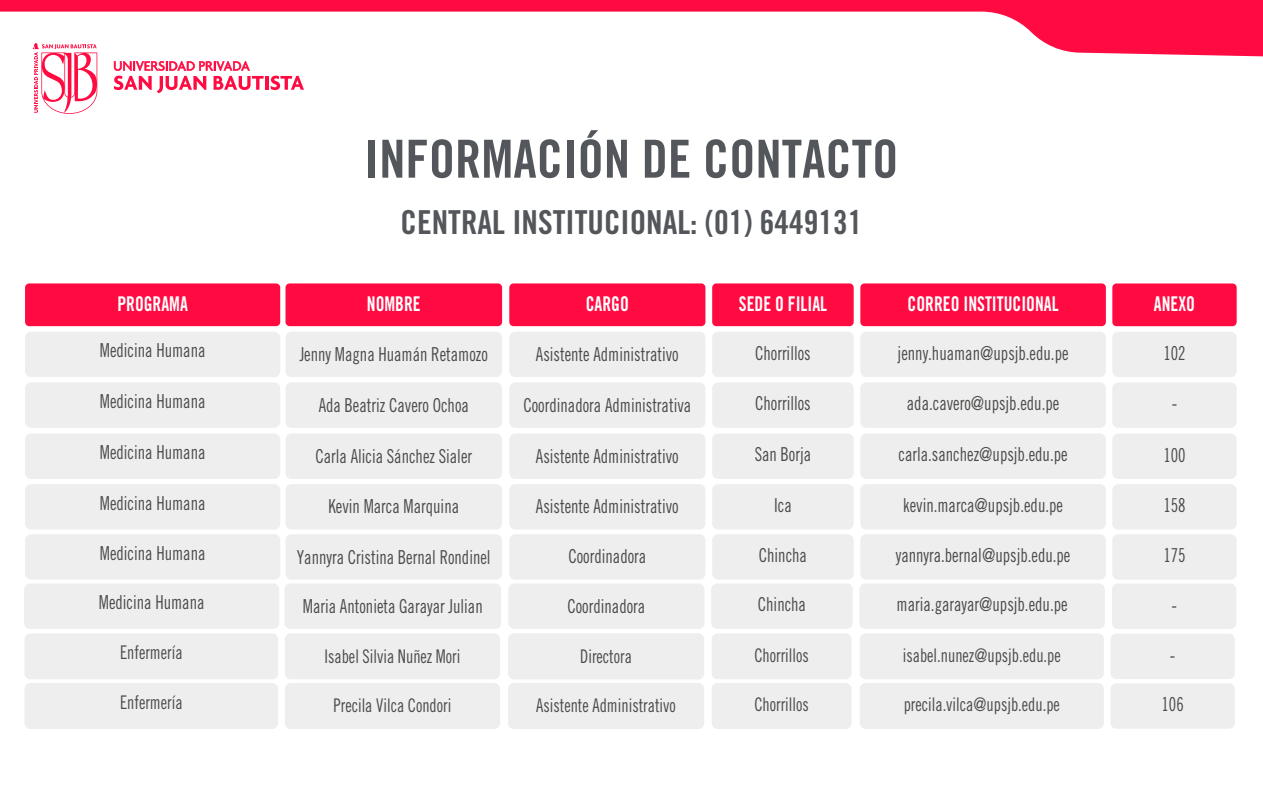
<style>
.page{position:relative;width:1263px;height:809px;background:#fff}
.page>*{position:absolute;margin:0;border:0;box-sizing:border-box;transform-origin:0 0}
.t1{font:52.5px "Trade Gothic LT Std Bd Cn 20";color:#53565a}
.t2{font:33px "Trade Gothic LT Std Bd Cn 20";color:#53565a}
.t3{font:20.4px "Trade Gothic LT Std Bd Cn 20";color:#fff;scale:.87 1}
.t4{font:19.2px "Trade Gothic LT Std Cn 18";color:#4b4b4a;scale:.87 1}
.t5{font:18.75px "Trade Gothic LT Std Cn 18";color:#4b4b4a;scale:.87 1}
</style>
<div class="page">
<div style="left:285px;top:332px;width:217px;height:45px;background:#eee;border-radius:6px"></div>
<div style="left:509px;top:332px;width:196px;height:45px;background:#eee;border-radius:6px"></div>
<div style="left:25px;top:332px;width:255px;height:45px;background:#eee;border-radius:6px"></div>
<div style="left:25px;top:283px;width:255px;height:43px;background:#ff0a41;border-radius:4px"></div>
<div style="left:285px;top:283px;width:217px;height:43px;background:#ff0a41;border-radius:4px"></div>
<div style="left:509px;top:283px;width:196px;height:43px;background:#ff0a41;border-radius:4px"></div>
<div style="left:712px;top:332px;width:142px;height:45px;background:#eee;border-radius:6px"></div>
<div style="left:712px;top:283px;width:142px;height:43px;background:#ff0a41;border-radius:4px"></div>
<div style="left:285px;top:382px;width:217px;height:46px;background:#eee;border-radius:6px"></div>
<div style="left:509px;top:382px;width:196px;height:46px;background:#eee;border-radius:6px"></div>
<div style="left:25px;top:382px;width:255px;height:46px;background:#eee;border-radius:6px"></div>
<div style="left:712px;top:382px;width:142px;height:46px;background:#eee;border-radius:6px"></div>
<div style="left:285px;top:433px;width:217px;height:46px;background:#eee;border-radius:6px"></div>
<div style="left:509px;top:433px;width:196px;height:46px;background:#eee;border-radius:6px"></div>
<div style="left:25px;top:433px;width:255px;height:46px;background:#eee;border-radius:6px"></div>
<div style="left:712px;top:433px;width:142px;height:46px;background:#eee;border-radius:6px"></div>
<div style="left:860px;top:332px;width:246px;height:45px;background:#eee;border-radius:6px"></div>
<div style="left:860px;top:283px;width:246px;height:43px;background:#ff0a41;border-radius:4px"></div>
<div style="left:860px;top:382px;width:246px;height:46px;background:#eee;border-radius:6px"></div>
<div style="left:860px;top:433px;width:246px;height:46px;background:#eee;border-radius:6px"></div>
<div style="left:285px;top:484px;width:217px;height:45px;background:#eee;border-radius:6px"></div>
<div style="left:509px;top:484px;width:196px;height:45px;background:#eee;border-radius:6px"></div>
<div style="left:25px;top:484px;width:255px;height:45px;background:#eee;border-radius:6px"></div>
<div style="left:712px;top:484px;width:142px;height:45px;background:#eee;border-radius:6px"></div>
<div style="left:285px;top:534px;width:217px;height:45px;background:#eee;border-radius:6px"></div>
<div style="left:509px;top:534px;width:196px;height:45px;background:#eee;border-radius:6px"></div>
<div style="left:25px;top:534px;width:255px;height:45px;background:#eee;border-radius:6px"></div>
<div style="left:712px;top:534px;width:142px;height:45px;background:#eee;border-radius:6px"></div>
<div style="left:284px;top:583px;width:217px;height:46px;background:#eee;border-radius:6px"></div>
<div style="left:508px;top:583px;width:196px;height:46px;background:#eee;border-radius:6px"></div>
<div style="left:24px;top:583px;width:255px;height:46px;background:#eee;border-radius:6px"></div>
<div style="left:711px;top:583px;width:142px;height:46px;background:#eee;border-radius:6px"></div>
<div style="left:1112px;top:332px;width:125px;height:45px;background:#eee;border-radius:6px"></div>
<div style="left:1112px;top:283px;width:125px;height:43px;background:#ff0a41;border-radius:4px"></div>
<div style="left:1112px;top:382px;width:125px;height:46px;background:#eee;border-radius:6px"></div>
<div style="left:1112px;top:433px;width:125px;height:46px;background:#eee;border-radius:6px"></div>
<div style="left:1112px;top:484px;width:125px;height:45px;background:#eee;border-radius:6px"></div>
<div style="left:1112px;top:534px;width:125px;height:45px;background:#eee;border-radius:6px"></div>
<div style="left:1112px;top:583px;width:124px;height:46px;background:#eee;border-radius:6px"></div>
<div style="left:1110px;top:633px;width:125px;height:46px;background:#eee;border-radius:6px"></div>
<div style="left:1110px;top:683px;width:125px;height:45px;background:#eee;border-radius:6px"></div>
<div style="left:860px;top:484px;width:246px;height:45px;background:#eee;border-radius:6px"></div>
<div style="left:860px;top:534px;width:246px;height:45px;background:#eee;border-radius:6px"></div>
<div style="left:859px;top:583px;width:246px;height:46px;background:#eee;border-radius:6px"></div>
<div style="left:285px;top:633px;width:215px;height:46px;background:#eee;border-radius:6px"></div>
<div style="left:508px;top:633px;width:196px;height:46px;background:#eee;border-radius:6px"></div>
<div style="left:25px;top:633px;width:253px;height:46px;background:#eee;border-radius:6px"></div>
<div style="left:712px;top:633px;width:139px;height:46px;background:#eee;border-radius:6px"></div>
<div style="left:285px;top:683px;width:215px;height:46px;background:#eee;border-radius:6px"></div>
<div style="left:508px;top:683px;width:196px;height:46px;background:#eee;border-radius:6px"></div>
<div style="left:25px;top:683px;width:253px;height:46px;background:#eee;border-radius:6px"></div>
<div style="left:712px;top:683px;width:139px;height:46px;background:#eee;border-radius:6px"></div>
<div style="left:860px;top:633px;width:244px;height:46px;background:#eee;border-radius:6px"></div>
<div style="left:860px;top:683px;width:244px;height:46px;background:#eee;border-radius:6px"></div>
<svg style="left:114px;top:61px;width:150px;height:32px"></svg>
<hr style="left:265px;top:76px;width:4px;height:14px;background:#ff0a41">
<svg style="left:271px;top:76px;width:33px;height:14px"></svg>
<svg style="left:34px;top:56px;width:63px;height:58px"></svg>
<svg style="left:0;top:0;width:1263px;height:56px"></svg>
<h1 class="t1" style="left:365px;top:127px;width:535px">INFORMACIÓN DE CONTACTO</h1>
<h2 class="t2" style="left:401px;top:202px;width:463px">CENTRAL INSTITUCIONAL: (01) 6449131</h2>
<p class="t3" style="left:117px;top:291px;width:83px">PROGRAMA</p>
<p class="t3" style="left:367px;top:291px;width:63px">NOMBRE</p>
<p class="t3" style="left:586px;top:291px;width:51px">CARGO</p>
<p class="t3" style="left:739px;top:291px;width:103px">SEDE O FILIAL</p>
<p class="t4" style="left:100px;top:339px;width:123px">Medicina Humana</p>
<p class="t4" style="left:300px;top:343px;width:218px">Jenny Magna Huamán Retamozo</p>
<p class="t4" style="left:536px;top:342px;width:166px">Asistente Administrativo</p>
<p class="t4" style="left:755px;top:341px;width:65px">Chorrillos</p>
<p class="t3" style="left:908px;top:291px;width:175px">CORREO INSTITUCIONAL</p>
<p class="t4" style="left:898px;top:341px;width:198px">jenny.huaman@upsjb.edu.pe</p>
<p class="t4" style="left:100px;top:390px;width:123px">Medicina Humana</p>
<p class="t4" style="left:319px;top:393px;width:174px">Ada Beatriz Cavero Ochoa</p>
<p class="t4" style="left:523px;top:393px;width:194px">Coordinadora Administrativa</p>
<p class="t4" style="left:755px;top:392px;width:65px">Chorrillos</p>
<p class="t4" style="left:907px;top:392px;width:177px">ada.cavero@upsjb.edu.pe</p>
<p class="t4" style="left:100px;top:441px;width:123px">Medicina Humana</p>
<p class="t4" style="left:315px;top:444px;width:182px">Carla Alicia Sánchez Sialer</p>
<p class="t4" style="left:536px;top:444px;width:166px">Asistente Administrativo</p>
<p class="t4" style="left:755px;top:443px;width:66px">San Borja</p>
<p class="t4" style="left:898px;top:443px;width:196px">carla.sanchez@upsjb.edu.pe</p>
<p class="t4" style="left:100px;top:491px;width:123px">Medicina Humana</p>
<p class="t4" style="left:328px;top:495px;width:152px">Kevin Marca Marquina</p>
<p class="t4" style="left:536px;top:495px;width:166px">Asistente Administrativo</p>
<p class="t4" style="left:774px;top:494px;width:22px">Ica</p>
<p class="t4" style="left:903px;top:494px;width:185px">kevin.marca@upsjb.edu.pe</p>
<p class="t4" style="left:100px;top:542px;width:123px">Medicina Humana</p>
<p class="t4" style="left:297px;top:545px;width:224px">Yannyra Cristina Bernal Rondinel</p>
<p class="t4" style="left:568px;top:545px;width:91px">Coordinadora</p>
<p class="t4" style="left:759px;top:544px;width:57px">Chincha</p>
<p class="t4" style="left:896px;top:544px;width:202px">yannyra.bernal@upsjb.edu.pe</p>
<p class="t4" style="left:99px;top:591px;width:123px">Medicina Humana</p>
<p class="t4" style="left:303px;top:594px;width:208px">Maria Antonieta Garayar Julian</p>
<p class="t4" style="left:567px;top:594px;width:91px">Coordinadora</p>
<p class="t4" style="left:758px;top:593px;width:57px">Chincha</p>
<p class="t4" style="left:897px;top:593px;width:198px">maria.garayar@upsjb.edu.pe</p>
<p class="t5" style="left:120px;top:641px;width:73px">Enfermería</p>
<p class="t5" style="left:324px;top:645px;width:158px">Isabel Silvia Nuñez Mori</p>
<p class="t5" style="left:580px;top:645px;width:61px">Directora</p>
<p class="t5" style="left:754px;top:643px;width:64px">Chorrillos</p>
<p class="t5" style="left:903px;top:643px;width:183px">isabel.nunez@upsjb.edu.pe</p>
<p class="t5" style="left:120px;top:691px;width:73px">Enfermería</p>
<p class="t5" style="left:334px;top:694px;width:137px">Precila Vilca Condori</p>
<p class="t5" style="left:536px;top:694px;width:162px">Asistente Administrativo</p>
<p class="t5" style="left:754px;top:693px;width:64px">Chorrillos</p>
<p class="t5" style="left:904px;top:693px;width:181px">precila.vilca@upsjb.edu.pe</p>
<p class="t3" style="left:1154px;top:291px;width:49px">ANEXO</p>
<p class="t4" style="left:1163px;top:341px;width:27px">102</p>
<p class="t4" style="left:1172px;top:392px;width:8px">-</p>
<p class="t4" style="left:1163px;top:443px;width:27px">100</p>
<p class="t4" style="left:1163px;top:494px;width:27px">158</p>
<p class="t4" style="left:1163px;top:544px;width:27px">175</p>
<p class="t4" style="left:1171px;top:593px;width:8px">-</p>
<p class="t4" style="left:1170px;top:643px;width:8px">-</p>
<p class="t4" style="left:1161px;top:693px;width:27px">106</p>
</div>
